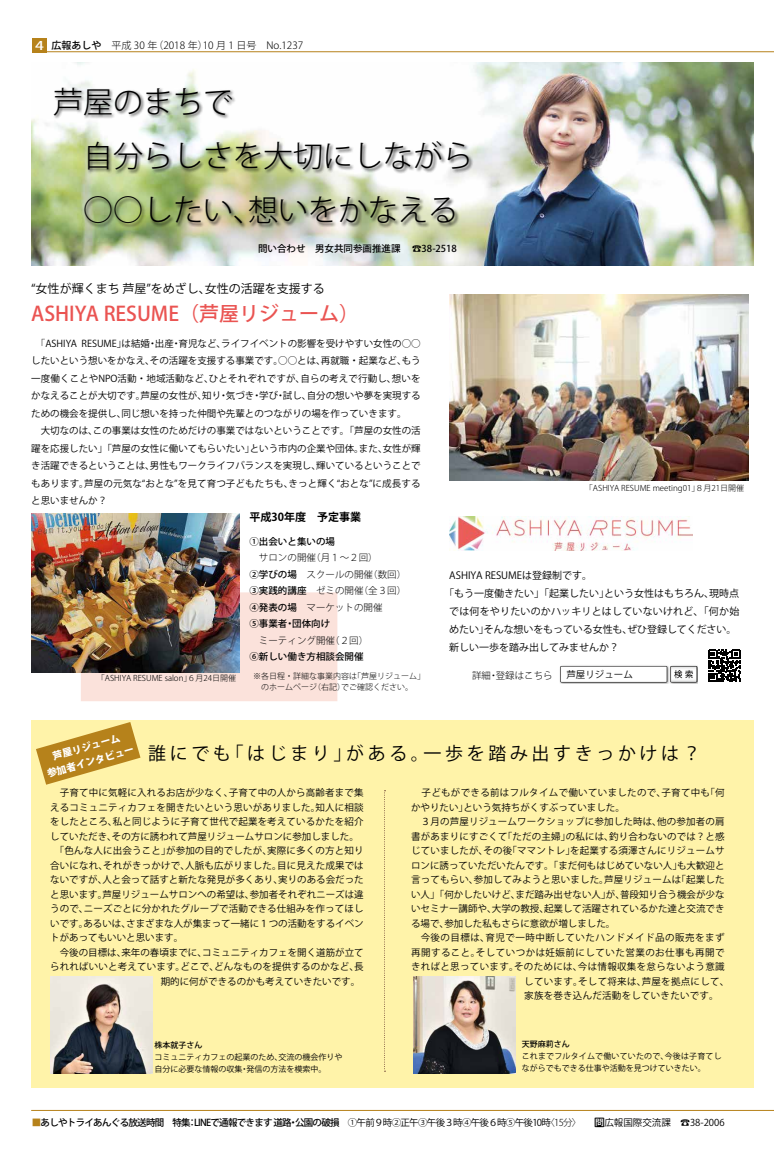
<style>
.page{position:relative;width:774px;height:1153px;background:#fff}
.page>*{position:absolute;margin:0;border:0;box-sizing:border-box;transform-origin:0 0}
.t1{font:300 30px/54px "Koz Go Pro";color:#000}
.t2{font:500 20px "Koz Go Pro";color:#ea5452}
.t3{font:18px "Koz Go Pro";letter-spacing:.2em;color:#000}
.t4{font:12px "Koz Go Pro";color:#000}
.t5{font:700 11px "Koz Go Pro";color:#000}
.t6{font:10px "Koz Go Pro";color:#000}
.t7{font:300 10px "Koz Go Pro";color:#000}
.t8{font:10px "Koz Go Pro";letter-spacing:.02em;color:#000}
.t9{font:800 10px "Koz Go Pro";color:#fff}
.t10{font:9.5px/17.5px "Koz Go Pro";color:#000}
.t11{font:300 9.5px/16.5px "Koz Go Pro";color:#000}
.t12{font:9.5px "Koz Go Pro";letter-spacing:.03em;color:#000}
.t13{font:9.5px "Koz Go Pro";letter-spacing:-.075em;color:#000}
.t14{font:9.5px "Koz Go Pro";letter-spacing:.05em;color:#000}
.t15{font:500 9.5px "Koz Go Pro";color:#000}
.t16{font:9.5px "Koz Go Pro";letter-spacing:.025em;color:#000}
.t17{font:300 8px/11px "Koz Go Pro";color:#000}
.t18{font:8px/12px "Koz Go Pro";letter-spacing:.02em;color:#000}
.t19{font:8px/12px "Koz Go Pro";color:#000}
.t20{font:500 8px "Koz Go Pro";color:#000}
.s1{font-weight:500;font-size:12px;color:#fff}
.s2{font-weight:500}
.s3{font-weight:300}
.s4{font-weight:500;color:#b6821b}
.s5{font-family:"Ashi Gaiji"}
</style>
<div class="page">
<hr style="left:33px;top:51px;width:741px;height:1px;background:#b6821b">
<div style="left:33px;top:38px;width:14px;height:14px;background:#b6821b"></div>
<hr style="left:31px;top:1109px;width:743px;height:1px;background:#b6821b">
<img style="left:31px;top:62px;width:722px;height:203px">
<div style="left:53px;top:87px;width:420px;height:141px;background:#000;opacity:.75"></div>
<div style="left:81px;top:592px;width:256px;height:109px;background:#fbe2db"></div>
<img style="left:31px;top:513px;width:208px;height:159px">
<img style="left:449px;top:294px;width:299px;height:186px">
<div style="left:31px;top:720px;width:722px;height:367px;background:#fff3a9"></div>
<svg style="left:36px;top:722px;width:104px;height:62px"></svg>
<svg style="left:708px;top:649px;width:32px;height:32px"></svg>
<img style="left:559px;top:665px;width:139px;height:18px">
<img style="left:449px;top:517px;width:243px;height:33px">
<img style="left:50px;top:976px;width:102px;height:96px">
<img style="left:414px;top:976px;width:102px;height:96px">
<svg style="left:384px;top:790px;width:1px;height:281px"></svg>
<p class="t7" style="left:35px;top:39px;width:269px"><span class="s1">4</span> <span class="s2">広報あしや　</span>平成 30 年（2018 年）10 月 1 日号　No.1237</p>
<h1 class="t1" style="left:53px;top:75px;width:421px">芦屋のまちで<br>　自分らしさを大切にしながら　○○したい、想いをかなえる</h1>
<p class="t15" style="left:258px;top:242px;width:200px">問い合わせ　男女共同参画推進課 　☎38-2518</p>
<p class="t4" style="left:31px;top:281px;width:295px">“女性が輝くまち 芦屋”をめざし、女性の活躍を支援する</p>
<h2 class="t2" style="left:31px;top:301px;width:329px">ASHIYA RESUME（芦屋リジューム）</h2>
<p class="t10" style="left:31px;top:334px;width:391px"><span class="s3">　「</span>ASHIYA RESUME」は結婚・出産・育児など、ライフイベントの影響を受けやすい女性の○○したいという想いをかなえ、その活躍を支援する事業です。○○とは、再就職・起業など、もう一度働くことやNPO活動・地域活動など、ひとそれぞれですが、自らの考えで行動し、想いをかなえることが大切です。芦屋の女性が、知り・気づき・学び・試し、自分の想いや夢を実現するための機会を提供し、同じ想いを持った仲間や先輩とのつながりの場を作っていきます。<br>　大切なのは、この事業は女性のためだけの事業ではないということです。「芦屋の女性の活躍を応援したい」「芦屋の女性に働いてもらいたい」という市内の企業や団体。また、女性が輝き活躍できるということは、男性もワークライフバランスを実現し、輝いているということでもあります。芦屋の元気な“おとな”を見て育つ子どもたちも、きっと輝く“おとな”に成長すると思いませんか？</p>
<p class="t17" style="left:97px;top:672px;width:141px">「ASHIYA RESUME salon」６月24日開催</p>
<p class="t5" style="left:249px;top:509px;width:113px">平成30年度　予定事業</p>
<p class="t15" style="left:249px;top:535px;width:96px">①出会いと集いの場　</p>
<p class="t11" style="left:249px;top:549px;width:163px">　サロンの開催（月１～２回）　<br><span class="s2">②学びの場</span>　スクールの開催（数回）<br><span class="s2">③実践的講座</span>　ゼミの開催（全３回）　<br><span class="s2">④発表の場</span>　マーケットの開催<br><span class="s2">⑤事業者・団体向け</span></p>
<p class="t11" style="left:249px;top:632px;width:120px">　ミーティング開催（２回）</p>
<p class="t15" style="left:249px;top:650px;width:115px">⑥新しい働き方相談会開催</p>
<p class="t17" style="left:253px;top:670px;width:173px">※各日程・詳細な事業内容は「芦屋リジューム」　のホームページ（右記）でご確認ください。</p>
<p class="t17" style="left:585px;top:482px;width:161px">「ASHIYA RESUME meeting01」８月21日開催</p>
<p class="t6" style="left:449px;top:569px;width:144px">ASHIYA RESUMEは登録制です。</p>
<p class="t6" style="left:444px;top:587px;width:296px">「もう一度働きたい」「起業したい」という女性はもちろん、現時点</p>
<p class="t8" style="left:449px;top:605px;width:292px">では何をやりたいのかハッキリとはしていないけれど、「何か始</p>
<p class="t6" style="left:449px;top:623px;width:289px">めたい」そんな想いをもっている女性も、ぜひ登録してください。</p>
<p class="t6" style="left:449px;top:641px;width:171px">新しい一歩を踏み出してみませんか？</p>
<p class="t11" style="left:472px;top:667px;width:82px">詳細・登録はこちら</p>
<p class="t10" style="left:566px;top:665px;width:68px">芦屋リジューム</p>
<p class="t9" style="left:51px;top:750px;width:71px;rotate:-16deg">芦屋リジューム</p>
<h3 class="t3" style="left:148px;top:742px;width:554px">誰にでも「はじまり」がある。一歩を踏み出すきっかけは？</h3>
<p class="t9" style="left:46px;top:767px;width:91px;rotate:-16deg">参加者インタビュー</p>
<p class="t10" style="left:60px;top:784px;width:305px">子育て中に気軽に入れるお店が少なく、子育て中の人から高齢者まで集</p>
<p class="t10" style="left:50px;top:798px;width:315px">えるコミュニティカフェを開きたいという思いがありました。知人に相談</p>
<p class="t10" style="left:50px;top:813px;width:315px">をしたところ、私と同じように子育て世代で起業を考えているかたを紹介</p>
<p class="t10" style="left:50px;top:827px;width:310px">していただき、その方に誘われて芦屋リジュームサロンに参加しました。</p>
<p class="t10" style="left:50px;top:842px;width:315px">　「色んな人に出会うこと」が参加の目的でしたが、実際に多くの方と知り</p>
<p class="t10" style="left:50px;top:856px;width:315px">合いになれ、それがきっかけで、人脈も広がりました。目に見えた成果では</p>
<p class="t10" style="left:50px;top:871px;width:315px">ないですが、人と会って話すと新たな発見が多くあり、実りのある会だった</p>
<p class="t10" style="left:50px;top:885px;width:315px">と思います。芦屋リジュームサロンへの希望は、参加者それぞれニーズは違</p>
<p class="t10" style="left:50px;top:900px;width:315px">うので、ニーズごとに分かれたグループで活動できる仕組みを作ってほし</p>
<p class="t10" style="left:50px;top:914px;width:315px">いです。あるいは、さまざまな人が集まって一緒に１つの活動をするイベン</p>
<p class="t10" style="left:50px;top:929px;width:134px">トがあってもいいと思います。</p>
<p class="t10" style="left:50px;top:943px;width:315px">　今後の目標は、来年の春頃までに、コミュニティカフェを開く道筋が立て</p>
<p class="t10" style="left:50px;top:958px;width:315px">られればいいと考えています。どこで、どんなものを提供するのかなど、長</p>
<p class="t10" style="left:161px;top:972px;width:201px">期的に何ができるのかも考えていきたいです。</p>
<p class="t20" style="left:154px;top:1039px;width:49px">株本就子さん</p>
<p class="t19" style="left:154px;top:1051px;width:189px">コミュニティカフェの起業のため、交流の機会作りや自分に必要な情報の収集・発信の方法を模索中。</p>
<p class="t12" style="left:421px;top:786px;width:305px">子どもができる前はフルタイムで働いていましたので、子育て中も「何</p>
<p class="t10" style="left:411px;top:798px;width:215px">かやりたい」という気持ちがくすぶっていました。</p>
<p class="t10" style="left:411px;top:813px;width:315px">　３月の芦屋リジュームワークショップに参加した時は、他の参加者の肩</p>
<p class="t10" style="left:411px;top:827px;width:315px">書があまりにすごくて「ただの主婦」の私には、釣り合わないのでは？と感</p>
<p class="t10" style="left:411px;top:842px;width:315px">じていましたが、その後「ママントレ」を起業する須澤さんにリジュームサ</p>
<p class="t10" style="left:411px;top:856px;width:315px">ロンに誘っていただいたんです。「まだ何もはじめていない人」も大歓迎と</p>
<p class="t10" style="left:411px;top:871px;width:315px">言ってもらい、参加してみようと思いました。芦屋リジュームは「起業した</p>
<p class="t10" style="left:411px;top:885px;width:315px">い人」「何かしたいけど、まだ踏み出せない人」が、普段知り合う機会が少な</p>
<p class="t10" style="left:411px;top:900px;width:315px">いセミナー講師や、大学の教授、起業して活躍されているかた達と交流でき</p>
<p class="t10" style="left:411px;top:914px;width:206px">る場で、参加した私もさらに意欲が増しました。</p>
<p class="t14" style="left:411px;top:931px;width:315px">　今後の目標は、育児で一時中断していたハンドメイド品の販売をまず</p>
<p class="t14" style="left:411px;top:945px;width:315px">再開すること。そしていつかは妊娠前にしていた営業のお仕事も再開で</p>
<p class="t12" style="left:411px;top:960px;width:315px">きればと思っています。そのためには、今は情報収集を怠らないよう意識</p>
<p class="t12" style="left:524px;top:974px;width:207px">しています。そして将来は、芦屋を拠点にして、</p>
<p class="t16" style="left:524px;top:989px;width:196px">家族を巻き込んだ活動をしていきたいです。</p>
<p class="t20" style="left:522px;top:1038px;width:49px">天野麻莉さん</p>
<p class="t18" style="left:522px;top:1049px;width:202px">これまでフルタイムで働いていたので、今後は子育てしながらでもできる仕事や活動を見つけていきたい。</p>
<p class="t13" style="left:32px;top:1116px;width:694px"><span class="s4">■</span><span class="s2">あしやトライあんぐる放送時間　特集：LINEで通報できます 道路・公園の破損</span> ①午前９時②正午③午後３時④午後６時⑤午後10時<span class="s3">〈15分〉</span>　　<span class="s5">葵</span>広報国際交流課　☎38-2006</p>
</div>
